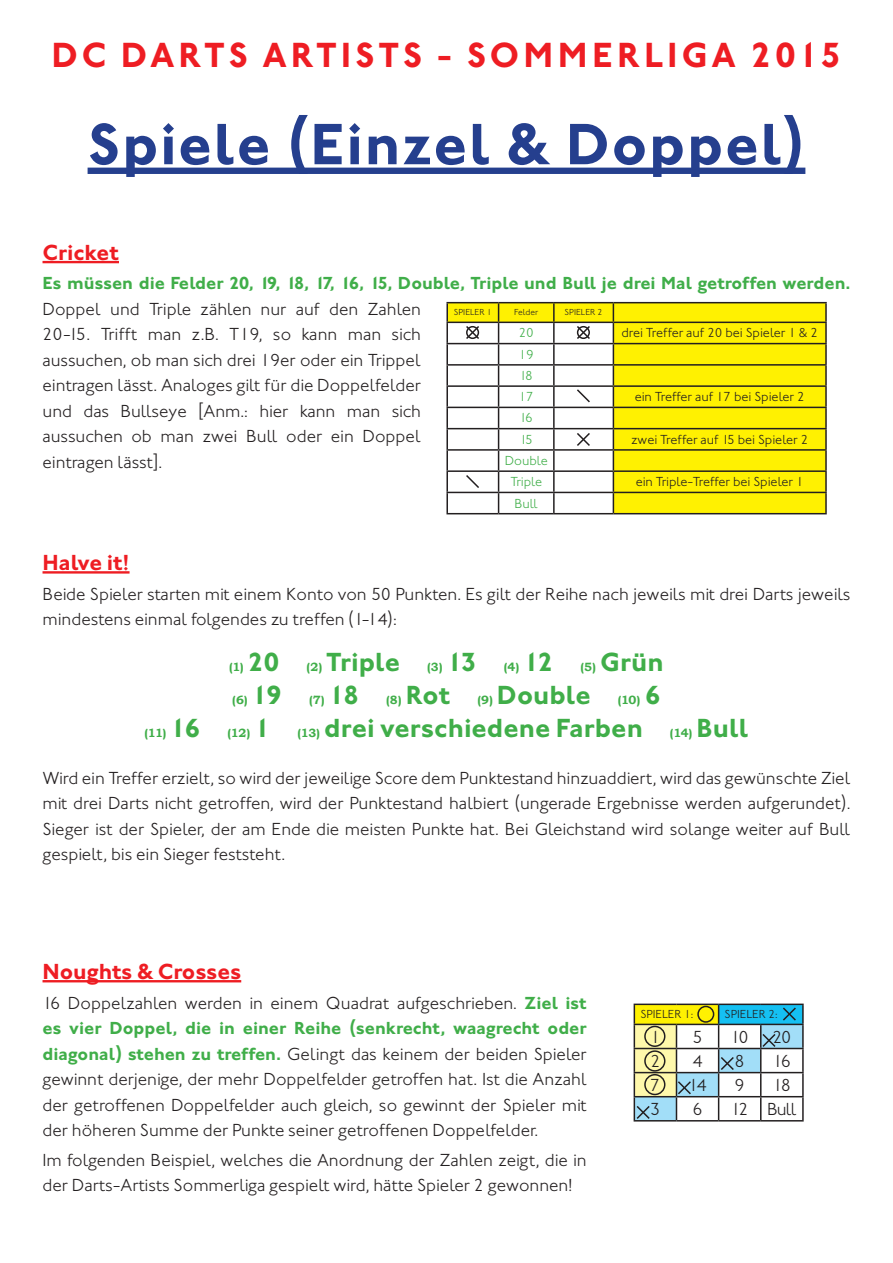
<style>
.page{position:relative;width:893px;height:1263px;background:#fff}
.page>*{position:absolute;margin:0;border:0;box-sizing:border-box;transform-origin:0 0}
.t1{font:700 60px "Johnston ITC Std";letter-spacing:.025em;color:#253f8e}
.t2{font:700 36px "Johnston ITC Std";letter-spacing:.1em;color:#ee1d23}
.t3{font:700 27px "Johnston ITC Std";color:#40ae49}
.t4{font:700 22.5px "Johnston ITC Std";color:#ee1d23}
.t5{font:300 18px/25.5px "Johnston ITC Std";color:#231f20;text-align:justify}
.t6{font:700 18px "Johnston ITC Std";color:#40ae49}
.t7{font:300 13.5px "Johnston ITC Std";color:#231f20}
.t8{font:300 13.5px/21.3px "Johnston ITC Std";letter-spacing:-.015em;color:#40ae49;text-align:justify}
.t9{font:700 12px "Bookman Old Style";letter-spacing:-.04em;color:#40ae49}
.t10{font:300 12px "Johnston ITC Std";color:#231f20}
.t11{font:300 9px "Johnston ITC Std";color:#231f20}
.s1{font-weight:700;color:#40ae49}
</style>
<div class="page">
<div style="left:88px;top:168px;width:717px;height:6px;background:#253f8e"></div>
<hr style="left:43px;top:261px;width:76px;height:2px;background:#ee1d23">
<hr style="left:43px;top:571px;width:87px;height:3px;background:#ee1d23">
<hr style="left:43px;top:980px;width:198px;height:2px;background:#ee1d23">
<hr style="left:446px;top:302px;width:53px;height:1px;background:#231f20">
<hr style="left:499px;top:302px;width:55px;height:1px;background:#231f20">
<hr style="left:554px;top:302px;width:59px;height:1px;background:#231f20">
<hr style="left:613px;top:302px;width:214px;height:1px;background:#231f20">
<svg style="left:446px;top:303px;width:381px;height:211px"></svg>
<hr style="left:634px;top:1003px;width:42px;height:2px;background:#231f20">
<hr style="left:676px;top:1003px;width:43px;height:2px;background:#231f20">
<hr style="left:719px;top:1003px;width:42px;height:2px;background:#231f20">
<hr style="left:761px;top:1003px;width:43px;height:2px;background:#231f20">
<svg style="left:634px;top:1005px;width:170px;height:116px"></svg>
<h2 class="t2" style="left:51px;top:33px;width:792px">DC DARTS ARTISTS - SOMMERLIGA 2015</h2>
<h1 class="t1" style="left:88px;top:108px;width:719px">Spiele (Einzel &amp; Doppel)</h1>
<p class="t4" style="left:43px;top:239px;width:78px">Cricket</p>
<p class="t6" style="left:43px;top:272px;width:809px">Es müssen die Felder 20, 19, 18, 17, 16, 15, Double, Triple und Bull je drei Mal getroffen werden.</p>
<p class="t5" style="left:43px;top:296px;width:380px">Doppel und Triple zählen nur auf den Zahlen 20-15. Trifft man z.B. T19, so kann man sich aussuchen, ob man sich drei 19er oder ein Trippel eintragen lässt. Analoges gilt für die Doppelfelder und das Bullseye [Anm.: hier kann man sich aussuchen ob man zwei Bull oder ein Doppel eintragen lässt].</p>
<p class="t11" style="left:454px;top:306px;width:39px">SPIELER 1</p>
<p class="t11" style="left:514px;top:306px;width:26px">Felder</p>
<p class="t11" style="left:565px;top:306px;width:39px">SPIELER 2</p>
<p class="t8" style="left:519px;top:322px;width:17px">20</p>
<p class="t7" style="left:621px;top:325px;width:198px">drei Treffer auf 20 bei Spieler 1 &amp; 2</p>
<p class="t8" style="left:519px;top:343px;width:17px">19<br>18<br>17</p>
<p class="t7" style="left:635px;top:389px;width:171px">ein Treffer auf 17 bei Spieler 2</p>
<p class="t8" style="left:519px;top:407px;width:15px">16<br>15</p>
<p class="t7" style="left:631px;top:431px;width:179px">zwei Treffer auf 15 bei Spieler 2</p>
<p class="t8" style="left:505px;top:450px;width:45px;text-align:center">Double<br>Triple</p>
<p class="t7" style="left:636px;top:474px;width:170px">ein Triple-Treffer bei Spieler 1</p>
<p class="t8" style="left:514px;top:492px;width:25px">Bull</p>
<p class="t4" style="left:43px;top:549px;width:89px">Halve it!</p>
<p class="t5" style="left:43px;top:581px;width:809px">Beide Spieler starten mit einem Konto von 50 Punkten. Es gilt der Reihe nach jeweils mit drei Darts jeweils mindestens einmal folgendes zu treffen (1-14):</p>
<p class="t9" style="left:229px;top:658px;width:16px">(1)</p>
<h3 class="t3" style="left:248px;top:646px;width:33px">20</h3>
<p class="t9" style="left:307px;top:658px;width:17px">(2)</p>
<h3 class="t3" style="left:326px;top:646px;width:75px">Triple</h3>
<p class="t9" style="left:427px;top:658px;width:17px">(3)</p>
<h3 class="t3" style="left:447px;top:646px;width:32px">13</h3>
<p class="t9" style="left:504px;top:658px;width:17px">(4)</p>
<h3 class="t3" style="left:523px;top:646px;width:32px">12</h3>
<p class="t9" style="left:580px;top:658px;width:17px">(5)</p>
<h3 class="t3" style="left:600px;top:646px;width:65px">Grün</h3>
<p class="t9" style="left:232px;top:691px;width:17px">(6)</p>
<h3 class="t3" style="left:252px;top:679px;width:32px">19</h3>
<p class="t9" style="left:309px;top:691px;width:17px">(7)</p>
<h3 class="t3" style="left:329px;top:679px;width:32px">18</h3>
<p class="t9" style="left:386px;top:691px;width:17px">(8)</p>
<h3 class="t3" style="left:406px;top:679px;width:46px">Rot</h3>
<p class="t9" style="left:477px;top:691px;width:17px">(9)</p>
<h3 class="t3" style="left:497px;top:679px;width:95px">Double</h3>
<p class="t9" style="left:618px;top:691px;width:24px">(10)</p>
<h3 class="t3" style="left:645px;top:679px;width:18px">6</h3>
<p class="t9" style="left:144px;top:724px;width:23px">(11)</p>
<h3 class="t3" style="left:170px;top:712px;width:32px">16</h3>
<p class="t9" style="left:227px;top:724px;width:24px">(12)</p>
<h3 class="t3" style="left:254px;top:712px;width:18px">1</h3>
<p class="t9" style="left:297px;top:724px;width:24px">(13)</p>
<h3 class="t3" style="left:324px;top:712px;width:320px">drei verschiedene Farben</h3>
<p class="t9" style="left:670px;top:724px;width:24px">(14)</p>
<h3 class="t3" style="left:696px;top:712px;width:53px">Bull</h3>
<p class="t5" style="left:43px;top:765px;width:809px">Wird ein Treffer erzielt, so wird der jeweilige Score dem Punktestand hinzuaddiert, wird das gewünschte Ziel mit drei Darts nicht getroffen, wird der Punktestand halbiert (ungerade Ergebnisse werden aufgerundet).<br>Sieger ist der Spieler, der am Ende die meisten Punkte hat. Bei Gleichstand wird solange weiter auf Bull gespielt, bis ein Sieger feststeht.</p>
<p class="t4" style="left:43px;top:958px;width:200px">Noughts &amp; Crosses</p>
<p class="t5" style="left:43px;top:990px;width:546px">16 Doppelzahlen werden in einem Quadrat aufgeschrieben. <span class="s1">Ziel ist es vier Doppel, die in einer Reihe (senkrecht, waagrecht oder diagonal) stehen zu treffen.</span> Gelingt das keinem der beiden Spieler gewinnt derjenige, der mehr Doppelfelder getroffen hat. Ist die Anzahl der getroffenen Doppelfelder auch gleich, so gewinnt der Spieler mit der höheren Summe der Punkte seiner getroffenen Doppelfelder.</p>
<p class="t5" style="left:43px;top:1147px;width:546px">Im folgenden Beispiel, welches die Anordnung der Zahlen zeigt, die in der Darts-Artists Sommerliga gespielt wird, hätte Spieler 2 gewonnen!</p>
<p class="t10" style="left:640px;top:1007px;width:55px">SPIELER 1:</p>
<p class="t10" style="left:725px;top:1007px;width:55px">SPIELER 2:</p>
<p class="t5" style="left:650px;top:1024px;width:12px">1</p>
<p class="t5" style="left:692px;top:1024px;width:12px">5</p>
<p class="t5" style="left:731px;top:1024px;width:20px">10</p>
<p class="t5" style="left:772px;top:1024px;width:20px">20</p>
<p class="t5" style="left:650px;top:1048px;width:12px">2</p>
<p class="t5" style="left:692px;top:1048px;width:12px">4</p>
<p class="t5" style="left:735px;top:1048px;width:12px">8</p>
<p class="t5" style="left:773px;top:1048px;width:20px">16</p>
<p class="t5" style="left:650px;top:1072px;width:12px">7</p>
<p class="t5" style="left:688px;top:1072px;width:20px">14</p>
<p class="t5" style="left:735px;top:1072px;width:12px">9</p>
<p class="t5" style="left:773px;top:1072px;width:20px">18</p>
<p class="t5" style="left:650px;top:1096px;width:12px">3</p>
<p class="t5" style="left:692px;top:1096px;width:12px">6</p>
<p class="t5" style="left:731px;top:1096px;width:67px">12 Bull</p>
</div>
